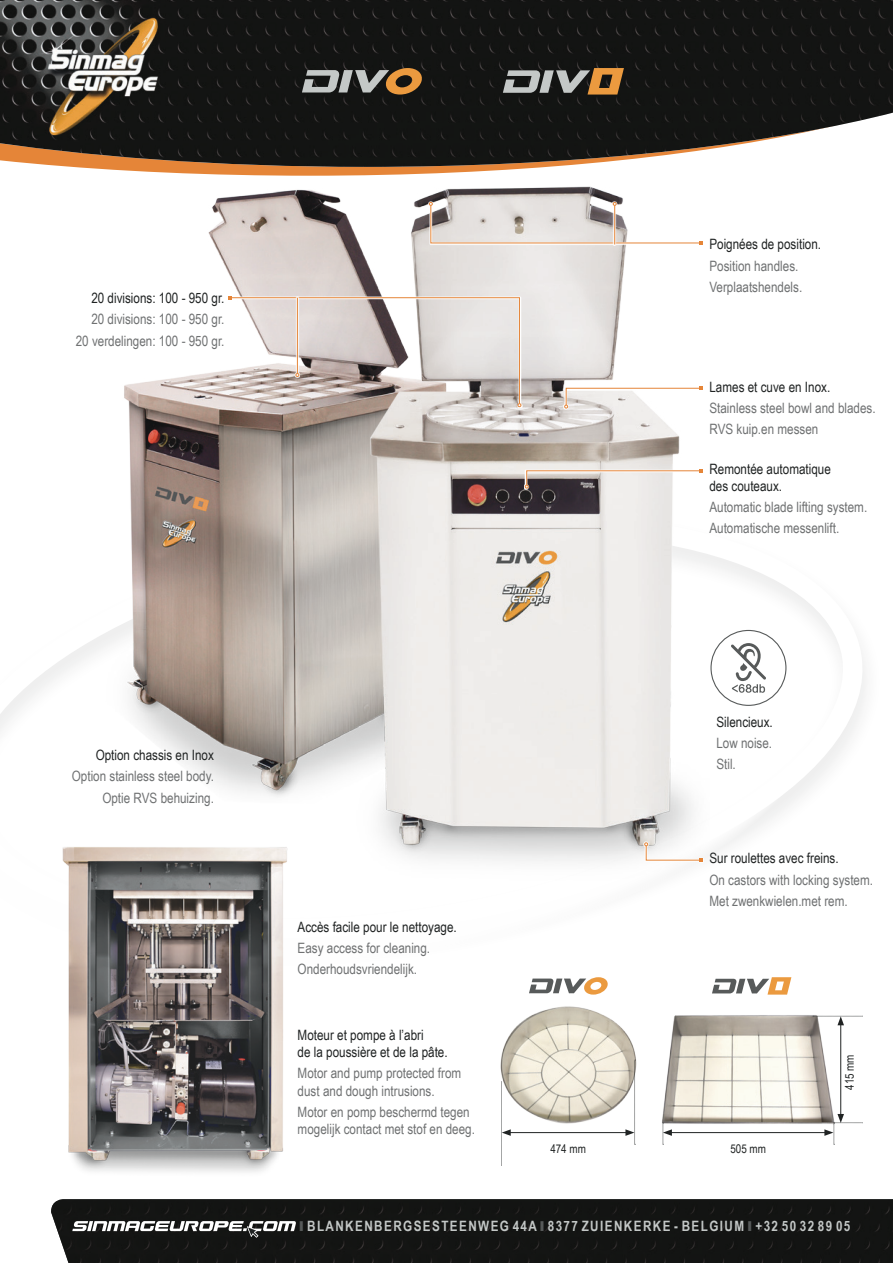
<style>
.page{position:relative;width:893px;height:1263px;background:#fff}
.page>*{position:absolute;margin:0;border:0;box-sizing:border-box;transform-origin:0 0}
.Comments_norm{font:14.25px/17.1px "Arial Narrow";color:#6f7172}
.Comments_norm-2{font:14.25px/17.1px "Arial Narrow";color:#202323}
.Tab_data{font:700 14.25px "Arial Narrow";letter-spacing:.1em;color:#c4c8c7}
.Comments_norm-3{font:12px "Arial Narrow";color:#202323}
.s1{color:#575a5a}
</style>
<div class="page">
<div style="left:51px;top:1199px;width:842px;height:64px;background:#131413"></div>
<img style="left:500px;top:1006px;width:137px;height:128px">
<img style="left:662px;top:1015px;width:176px;height:129px">
<hr style="left:669px;top:1132px;width:158px;height:1px;background:#202323">
<hr style="left:508px;top:1132px;width:120px;height:1px;background:#202323">
<svg style="left:0;top:574px;width:824px;height:421px"></svg>
<img style="left:24px;top:821px;width:274px;height:351px">
<svg style="left:529px;top:977px;width:80px;height:17px"></svg>
<svg style="left:712px;top:977px;width:79px;height:17px"></svg>
<svg style="left:663px;top:1123px;width:9px;height:22px"></svg>
<svg style="left:501px;top:1081px;width:10px;height:85px"></svg>
<svg style="left:625px;top:1060px;width:11px;height:85px"></svg>
<hr style="left:840px;top:1023px;width:1px;height:93px;background:#202323">
<svg style="left:813px;top:1016px;width:50px;height:9px"></svg>
<svg style="left:824px;top:1114px;width:39px;height:31px"></svg>
<svg style="left:74px;top:167px;width:471px;height:5px;background:#e99857"></svg>
<img style="left:0;top:0;width:893px;height:167px">
<svg style="left:72px;top:1221px;width:224px;height:17px"></svg>
<img style="left:82px;top:172px;width:215px;height:646px">
<img style="left:297px;top:172px;width:413px;height:728px">
<svg style="left:302px;top:68px;width:122px;height:27px;background:#736656"></svg>
<svg style="left:503px;top:68px;width:121px;height:27px;background:#796a57"></svg>
<div style="left:711px;top:630px;width:75px;height:75px;background:#fff;border-radius:50%"></div>
<div style="left:710px;top:630px;width:76px;height:76px;border:1px solid #575a5a;border-radius:50%"></div>
<svg style="left:731px;top:643px;width:35px;height:50px"></svg>
<svg style="left:524px;top:468px;width:180px;height:21px"></svg>
<svg style="left:525px;top:469px;width:178px;height:19px"></svg>
<svg style="left:643px;top:841px;width:61px;height:22px"></svg>
<svg style="left:644px;top:842px;width:59px;height:20px"></svg>
<svg style="left:563px;top:386px;width:141px;height:23px"></svg>
<svg style="left:564px;top:387px;width:139px;height:21px"></svg>
<svg style="left:227px;top:295px;width:295px;height:113px"></svg>
<svg style="left:428px;top:201px;width:276px;height:44px"></svg>
<svg style="left:228px;top:296px;width:293px;height:111px;background:#d2c9c6"></svg>
<svg style="left:612px;top:201px;width:6px;height:44px"></svg>
<svg style="left:429px;top:202px;width:274px;height:42px"></svg>
<p class="Comments_norm-2" style="left:91px;top:289px;width:135px">20 divisions: 100 - 950 gr.</p>
<p class="Comments_norm" style="left:91px;top:310px;width:135px">20 divisions: 100 - 950 gr.</p>
<p class="Comments_norm" style="left:76px;top:332px;width:150px">20 verdelingen: 100 - 950 gr.</p>
<p class="Comments_norm-2" style="left:96px;top:746px;width:120px">Option chassis en Inox</p>
<p class="Comments_norm" style="left:72px;top:767px;width:144px">Option stainless steel body.</p>
<p class="Comments_norm" style="left:102px;top:788px;width:113px">Optie RVS behuizing.</p>
<p class="Comments_norm-2" style="left:709px;top:235px;width:113px">Poignées de position.</p>
<p class="Comments_norm" style="left:709px;top:256px;width:90px">Position handles.</p>
<p class="Comments_norm" style="left:709px;top:278px;width:94px">Verplaatshendels.</p>
<p class="Comments_norm-2" style="left:709px;top:378px;width:122px">Lames et cuve en Inox.</p>
<p class="Comments_norm" style="left:709px;top:399px;width:168px">Stainless steel bowl and blades.</p>
<p class="Comments_norm" style="left:709px;top:420px;width:110px">RVS kuip.en messen</p>
<p class="Comments_norm-2" style="left:709px;top:459px;width:123px">Remontée automatique des couteaux.</p>
<p class="Comments_norm" style="left:709px;top:498px;width:159px">Automatic blade lifting system.</p>
<p class="Comments_norm" style="left:709px;top:519px;width:131px">Automatische messenlift.</p>
<p class="Comments_norm-2" style="left:716px;top:713px;width:58px">Silencieux.</p>
<p class="Comments_norm" style="left:716px;top:734px;width:57px">Low noise.</p>
<p class="Comments_norm" style="left:716px;top:755px;width:21px">Stil.</p>
<p class="Comments_norm-2" style="left:298px;top:917px;width:161px">Accès facile pour le nettoyage.</p>
<p class="Comments_norm" style="left:298px;top:939px;width:134px">Easy access for cleaning.</p>
<p class="Comments_norm" style="left:298px;top:960px;width:121px">Onderhoudsvriendelijk.</p>
<p class="Comments_norm-2" style="left:298px;top:1026px;width:152px">Moteur et pompe à l’abri<br>de la poussière et de la pâte.</p>
<p class="Comments_norm" style="left:298px;top:1064px;width:165px">Motor and pump protected from dust and dough intrusions.</p>
<p class="Comments_norm" style="left:298px;top:1103px;width:179px">Motor en pomp beschermd tegen mogelijk contact met stof en deeg.</p>
<p class="Comments_norm-2" style="left:709px;top:849px;width:131px">Sur roulettes avec freins.</p>
<p class="Comments_norm" style="left:709px;top:870px;width:165px">On castors with locking system.</p>
<p class="Comments_norm" style="left:709px;top:892px;width:140px">Met zwenkwielen.met rem.</p>
<p class="Comments_norm-3" style="left:550px;top:1140px;width:37px">474 mm</p>
<p class="Comments_norm-3" style="left:730px;top:1140px;width:37px">505 mm</p>
<p class="Comments_norm-3" style="left:841px;top:1090px;width:37px;rotate:-90deg">415 mm</p>
<p class="Tab_data" style="left:300px;top:1215px;width:552px"><span class="s1">❙</span> BLANKENBERGSESTEENWEG 44A <span class="s1">❙</span> 8377 ZUIENKERKE - BELGIUM <span class="s1">❙</span> +32 50 32 89 05</p>
</div>
